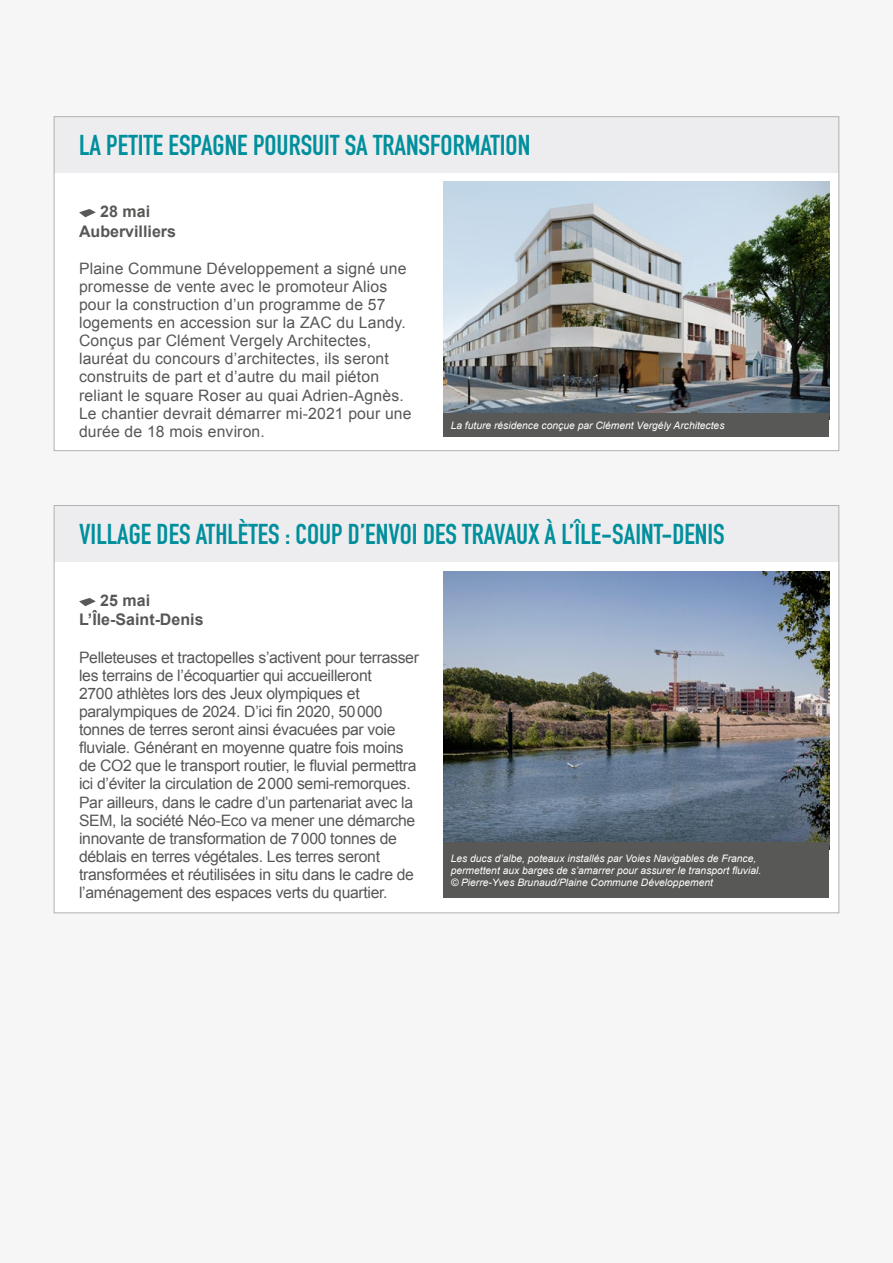
<style>
.page{position:relative;width:893px;height:1263px;background:#f6f6f6}
.page>*{position:absolute;margin:0;border:0;box-sizing:border-box;transform-origin:0 0}
.t1{font:28.35px "DIN Engschrift";color:#008f9c}
.t2{font:700 16.05px/19.2px "Arial";color:#575756;text-align:center}
.t3{font:15.75px/18.1px "Arial";letter-spacing:-.02em;color:#575756}
.t4{font:15.75px/18.1px "Arial";letter-spacing:.01em;color:#575756}
.t5{font:italic 10.35px/12.3px "Arial";color:#fff}
</style>
<div class="page">
<div style="left:54px;top:117px;width:785px;height:334px;background:#fff"></div>
<div style="left:54px;top:506px;width:785px;height:407px;background:#fff"></div>
<div style="left:54px;top:117px;width:785px;height:56px;background:#edecee"></div>
<div style="left:54px;top:505px;width:785px;height:56px;background:#edecee"></div>
<svg style="left:79px;top:209px;width:17px;height:8px"></svg>
<svg style="left:79px;top:598px;width:17px;height:8px"></svg>
<img style="left:444px;top:182px;width:385px;height:231px">
<img style="left:444px;top:572px;width:385px;height:270px">
<div style="left:444px;top:413px;width:385px;height:24px;background:#585857"></div>
<div style="left:444px;top:842px;width:385px;height:56px;background:#585857"></div>
<h1 class="t1" style="left:79px;top:128px;width:453px">LA PETITE ESPAGNE POURSUIT SA TRANSFORMATION</h1>
<p class="t2" style="left:79px;top:203px;width:98px">28 mai<br>Aubervilliers</p>
<p class="t4" style="left:79px;top:259px;width:334px">Plaine Commune Développement a signé une promesse de vente avec le promoteur Alios pour la construction d’un programme de 57 logements en accession sur la ZAC du Landy.<br>Conçus par Clément Vergely Architectes, lauréat du concours d’architectes, ils seront construits de part et d’autre du mail piéton reliant le square Roser au quai Adrien-Agnès.<br>Le chantier devrait démarrer mi-2021 pour une durée de 18 mois environ.</p>
<p class="t5" style="left:451px;top:419px;width:275px">La future résidence conçue par Clément Vergély Architectes</p>
<h1 class="t1" style="left:79px;top:517px;width:647px">VILLAGE DES ATHLÈTES : COUP D’ENVOI DES TRAVAUX À L’ÎLE-SAINT-DENIS</h1>
<p class="t2" style="left:79px;top:591px;width:126px;text-align:left;text-indent:21px">25 mai<br>L’Île-Saint-Denis</p>
<p class="t3" style="left:79px;top:648px;width:341px">Pelleteuses et tractopelles s’activent pour terrasser les terrains de l’écoquartier qui accueilleront<br>2700 athlètes lors des Jeux olympiques et paralympiques de 2024. D’ici fin 2020, 50000 tonnes de terres seront ainsi évacuées par voie fluviale. Générant en moyenne quatre fois moins de CO2 que le transport routier, le fluvial permettra ici d’éviter la circulation de 2000 semi-remorques.<br>Par ailleurs, dans le cadre d’un partenariat avec la SEM, la société Néo-Eco va mener une démarche innovante de transformation de 7000 tonnes de déblais en terres végétales. Les terres seront transformées et réutilisées in situ dans le cadre de l’aménagement des espaces verts du quartier.</p>
<p class="t5" style="left:451px;top:852px;width:312px">Les ducs d’albe, poteaux installés par Voies Navigables de France, permettent aux barges de s’amarrer pour assurer le transport fluvial. © Pierre-Yves Brunaud/Plaine Commune Développement</p>
</div>
